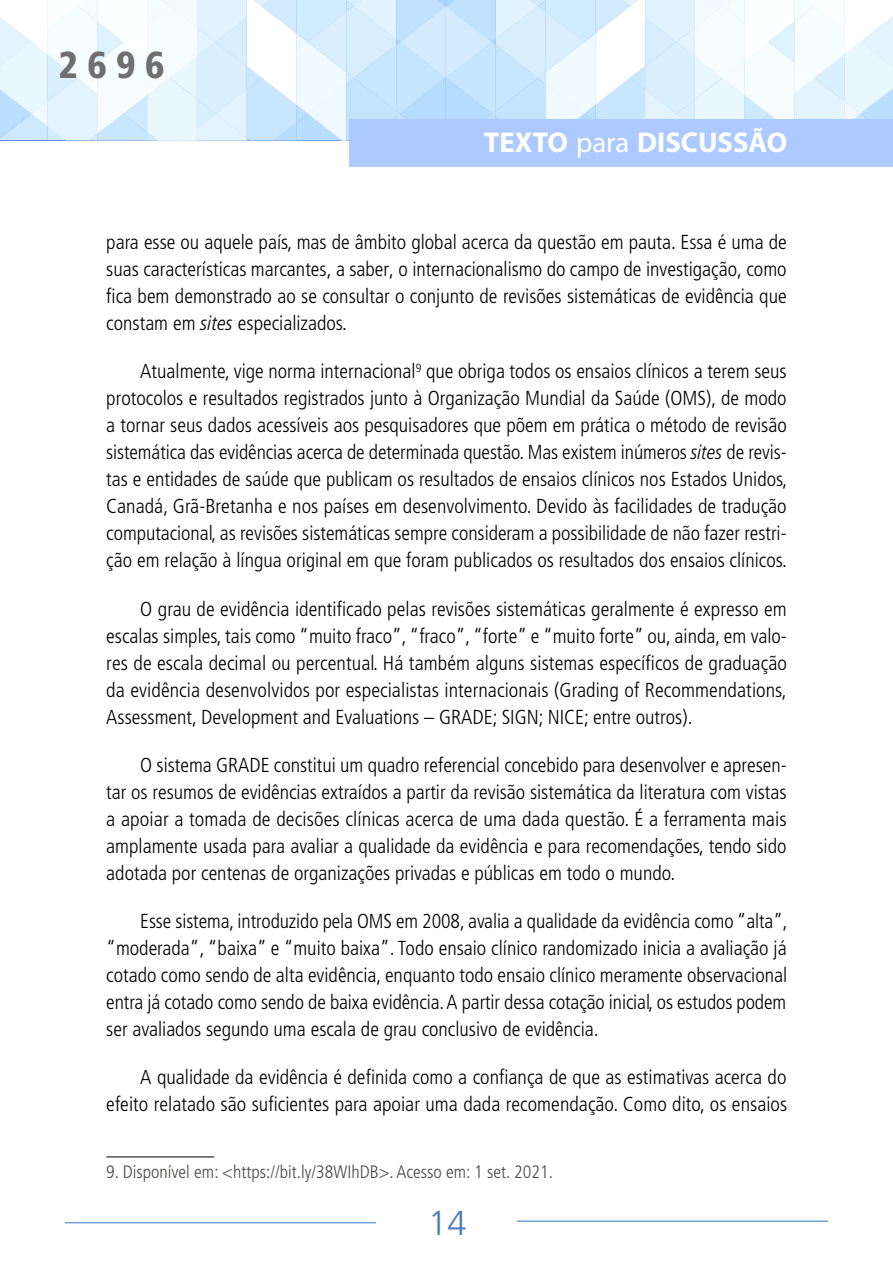
<style>
.page{position:relative;width:893px;height:1263px;background:#fff}
.page>*{position:absolute;margin:0;border:0;box-sizing:border-box;transform-origin:0 0}
.t1{font:900 condensed 37.5px "Frutiger LT Pro";color:#706f6f}
.t2{font:300 34.5px "Frutiger LT Pro";color:#4b7cbe}
.t3{font:700 28.65px "Myriad Pro";color:#fff}
.t4{font:300 condensed 20.25px/27px "Frutiger LT Pro";color:#000;text-align:justify}
.t5{font:300 condensed 18px "Frutiger LT Pro";color:#4a4a49}
.s1{font-weight:400}
.s2{font-style:italic}
</style>
<div class="page">
<svg style="left:0;top:0;width:893px;height:140px"></svg>
<div style="left:349px;top:119px;width:544px;height:48px;background:#accaff"></div>
<hr style="left:517px;top:1220px;width:311px;height:2px;background:#6fa5d9">
<hr style="left:65px;top:1222px;width:311px;height:1px;background:#6fa5d9">
<hr style="left:106px;top:1156px;width:108px;height:1px;background:#000">
<h1 class="t1" style="left:58px;top:42px;width:108px">2696</h1>
<h3 class="t3" style="left:484px;top:124px;width:305px">TEXTO <span class="s1">para</span> DISCUSSÃO</h3>
<p class="t4" style="left:106px;top:229px;width:682px">para esse ou aquele país, mas de âmbito global acerca da questão em pauta. Essa é uma de suas características marcantes, a saber, o internacionalismo do campo de investigação, como fica bem demonstrado ao se consultar o conjunto de revisões sistemáticas de evidência que constam em <span class="s2">sites</span> especializados.</p>
<p class="t4" style="left:106px;top:358px;width:682px;text-indent:34px">Atualmente, vige norma internacional<sup>9</sup> que obriga todos os ensaios clínicos a terem seus protocolos e resultados registrados junto à Organização Mundial da Saúde (OMS), de modo a tornar seus dados acessíveis aos pesquisadores que põem em prática o método de revisão sistemática das evidências acerca de determinada questão. Mas existem inúmeros <span class="s2">sites</span> de revis&shy;tas e entidades de saúde que publicam os resultados de ensaios clínicos nos Estados Unidos, Canadá, Grã-Bretanha e nos países em desenvolvimento. Devido às facilidades de tradução computacional, as revisões sistemáticas sempre consideram a possibilidade de não fazer restri&shy;ção em relação à língua original em que foram publicados os resultados dos ensaios clínicos.</p>
<p class="t4" style="left:106px;top:595px;width:682px;text-indent:34px">O grau de evidência identificado pelas revisões sistemáticas geralmente é expresso em escalas simples, tais como “muito fraco”, “fraco”, “forte” e “muito forte” ou, ainda, em valo&shy;res de escala decimal ou percentual. Há também alguns sistemas específicos de graduação da evidência desenvolvidos por especialistas internacionais (Grading of Recommendations, Assessment, Development and Evaluations – GRADE; SIGN; NICE; entre outros).</p>
<p class="t4" style="left:106px;top:752px;width:682px;text-indent:34px">O sistema GRADE constitui um quadro referencial concebido para desenvolver e apresen&shy;tar os resumos de evidências extraídos a partir da revisão sistemática da literatura com vistas a apoiar a tomada de decisões clínicas acerca de uma dada questão. É a ferramenta mais amplamente usada para avaliar a qualidade da evidência e para recomendações, tendo sido adotada por centenas de organizações privadas e públicas em todo o mundo.</p>
<p class="t4" style="left:106px;top:908px;width:683px;text-indent:34px">Esse sistema, introduzido pela OMS em 2008, avalia a qualidade da evidência como “alta”, “moderada”, “baixa” e “muito baixa”. Todo ensaio clínico randomizado inicia a avaliação já cotado como sendo de alta evidência, enquanto todo ensaio clínico meramente observacional entra já cotado como sendo de baixa evidência. A partir dessa cotação inicial, os estudos podem ser avaliados segundo uma escala de grau conclusivo de evidência.</p>
<p class="t4" style="left:106px;top:1064px;width:682px;text-align:right">A qualidade da evidência é definida como a confiança de que as estimativas acerca do efeito relatado são suficientes para apoiar uma dada recomendação. Como dito, os ensaios</p>
<p class="t5" style="left:106px;top:1161px;width:448px">9. Disponível em: &lt;https://bit.ly/38WIhDB&gt;. Acesso em: 1 set. 2021.</p>
<h2 class="t2" style="left:428px;top:1203px;width:40px">14</h2>
</div>
